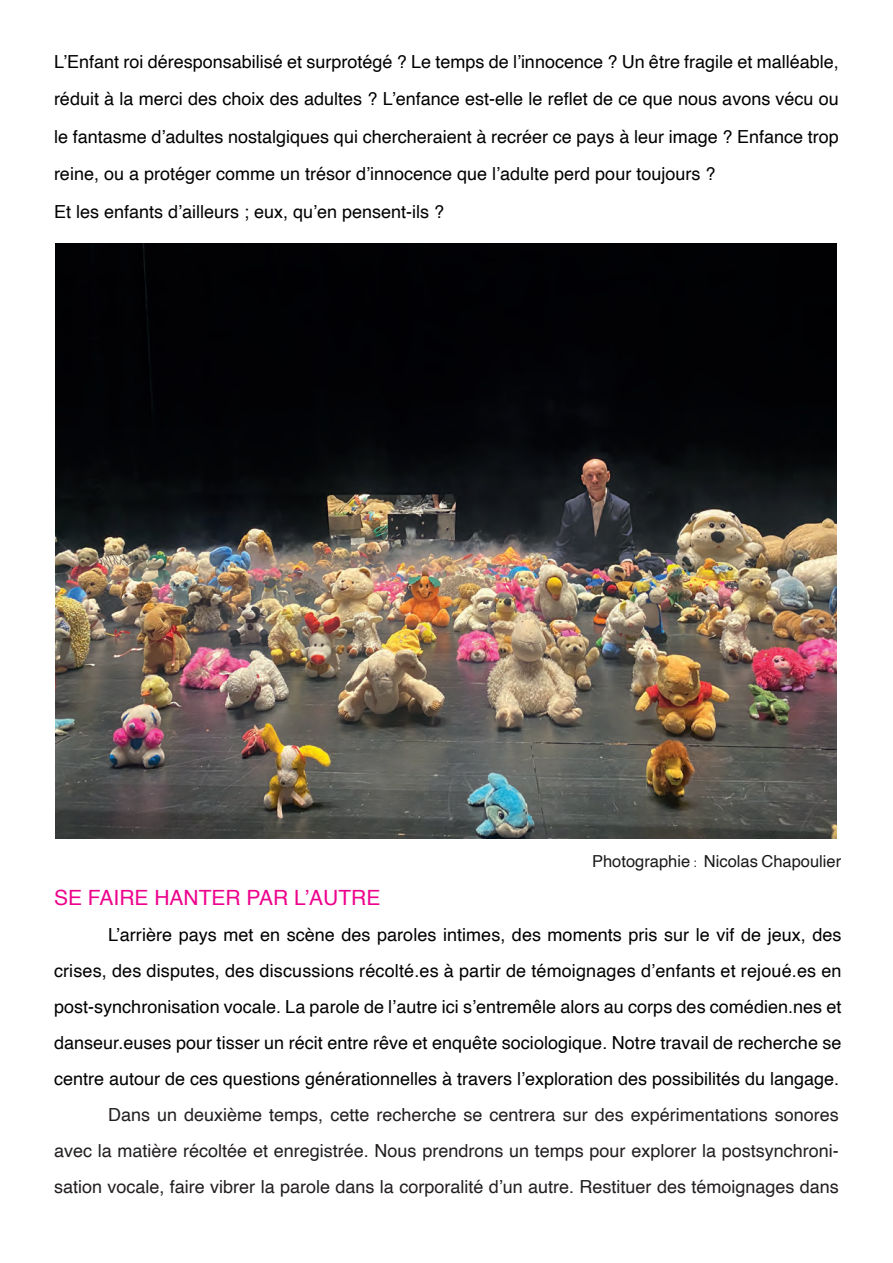
<style>
.page{position:relative;width:893px;height:1263px;background:#fff}
.page>*{position:absolute;margin:0;border:0;box-sizing:border-box;transform-origin:0 0}
.t1{font:21px "Helvetica";color:#ed028c}
.t2{font:18px/37.5px "Helvetica";color:#000}
.t3{font:18px/36px "Helvetica";color:#231f20;text-align:justify}
.t4{font:16.5px "Helvetica";color:#1a1a1a}
.s1{font-family:"Al Nile"}
</style>
<div class="page">
<img style="left:56px;top:244px;width:781px;height:595px">
<p class="t2" style="left:54px;top:43px;width:786px">L’Enfant roi déresponsabilisé et surprotégé ? Le temps de l’innocence ? Un être fragile et malléable, réduit à la merci des choix des adultes ? L’enfance est-elle le reflet de ce que nous avons vécu ou le fantasme d’adultes nostalgiques qui chercheraient à recréer ce pays à leur image ? Enfance trop reine, ou a protéger comme un trésor d’innocence que l’adulte perd pour toujours ?<br>Et les enfants d’ailleurs ; eux, qu’en pensent-ils ?</p>
<p class="t1" style="left:54px;top:881px;width:328px">SE FAIRE HANTER PAR L’AUTRE</p>
<p class="t4" style="left:592px;top:854px;width:251px">Photographie <span class="s1">:</span> Nicolas Chapoulier</p>
<p class="t2" style="left:54px;top:918px;width:789px;line-height:36px;text-align:justify;text-indent:54px">L’arrière pays met en scène des paroles intimes, des moments pris sur le vif de jeux, des crises, des disputes, des discussions récolté.es à partir de témoignages d’enfants et rejoué.es en post-synchronisation vocale. La parole de l’autre ici s’entremêle alors au corps des comédien.nes et danseur.euses pour tisser un récit entre rêve et enquête sociologique. Notre travail de recherche se centre autour de ces questions générationnelles à travers l’exploration des possibilités du langage.</p>
<p class="t3" style="left:54px;top:1097px;width:786px;text-indent:54px">Dans un deuxième temps, cette recherche se centrera sur des expérimentations sonores avec la matière récoltée et enregistrée. Nous prendrons un temps pour explorer la postsynchroni&shy;sation vocale, faire vibrer la parole dans la corporalité d’un autre. Restituer des témoignages dans</p>
</div>
